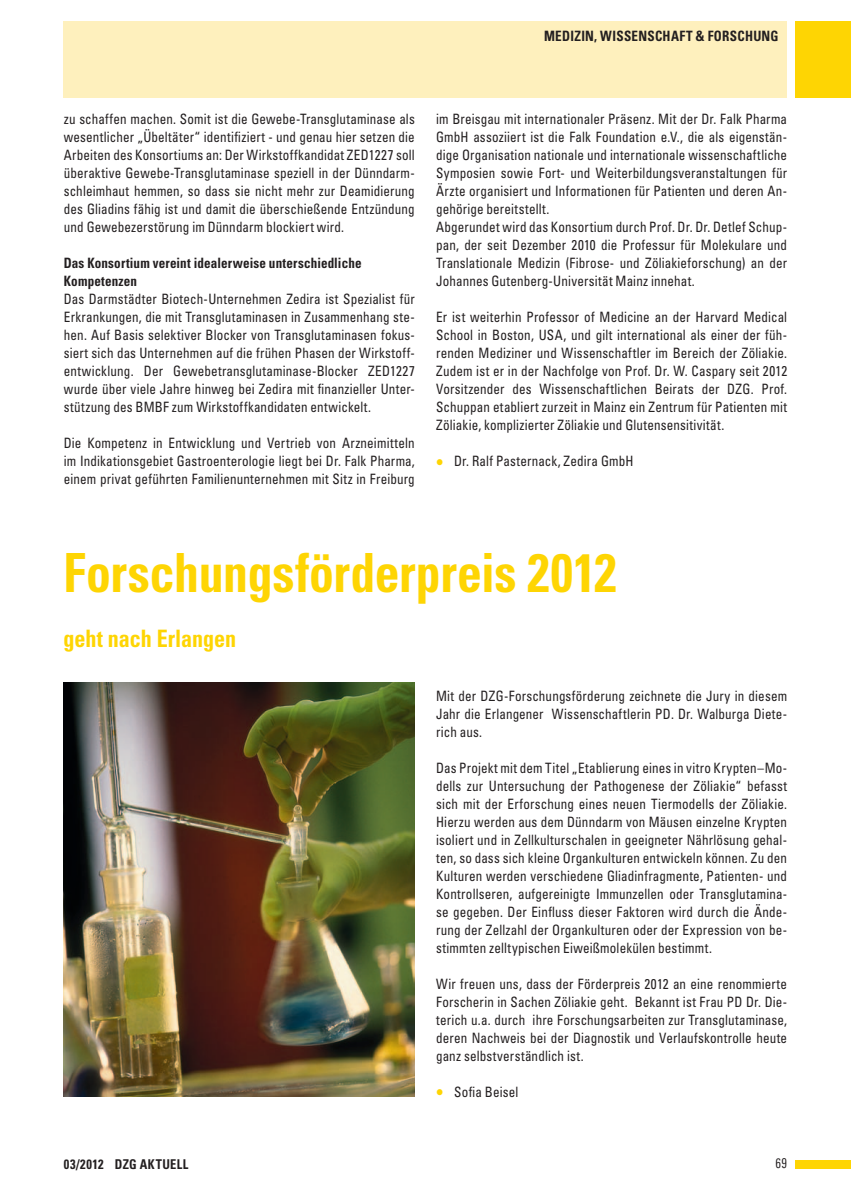
<style>
.page{position:relative;width:851px;height:1191px;background:#fff}
.page>*{position:absolute;margin:0;border:0;box-sizing:border-box;transform-origin:0 0}
.t1{font:700 condensed 54px "Univers LT";letter-spacing:-.005em;color:#fed503;scale:.92 1}
.t2{font:700 condensed 24px "Univers LT";letter-spacing:-.005em;color:#fed503;scale:.92 1}
.t3{font:condensed 14.25px/18px "Univers LT";letter-spacing:.01em;color:#231f20;text-align:justify;scale:.92 1}
.t4{font:700 condensed 14.25px/18px "Univers LT";letter-spacing:.015em;color:#231f20;scale:.92 1}
.t5{font:700 condensed 13.5px "Univers LT";letter-spacing:.04em;color:#231f20;scale:.92 1}
.t6{font:13.5px "Linotype Univers 420 Cn";color:#231f20;scale:.92 1}
</style>
<div class="page">
<div style="left:795px;top:1160px;width:55px;height:8px;background:#fed503"></div>
<div style="left:795px;top:21px;width:55px;height:77px;background:#fed503"></div>
<div style="left:64px;top:21px;width:723px;height:77px;background:#fef0bd"></div>
<img style="left:63px;top:682px;width:351px;height:414px">
<p class="t4" style="left:544px;top:28px;width:256px">MEDIZIN, WISSENSCHAFT &amp; FORSCHUNG</p>
<p class="t3" style="left:64px;top:111px;width:383px">zu schaffen machen. Somit ist die Gewebe-Transglutaminase als wesentlicher „Übeltäter“ identifiziert - und genau hier setzen die Arbeiten des Konsortiums an: Der Wirkstoffkandidat ZED1227 soll überaktive Gewebe-Transglutaminase speziell in der Dünndarm&shy;schleimhaut hemmen, so dass sie nicht mehr zur Deamidierung des Gliadins fähig ist und damit die überschießende Entzündung und Gewebezerstörung im Dünndarm blockiert wird.</p>
<p class="t4" style="left:64px;top:255px;width:325px">Das Konsortium vereint idealerweise unterschiedliche<br>Kompetenzen</p>
<p class="t3" style="left:64px;top:291px;width:383px">Das Darmstädter Biotech-Unternehmen Zedira ist Spezialist für Erkrankungen, die mit Transglutaminasen in Zusammenhang ste&shy;hen. Auf Basis selektiver Blocker von Transglutaminasen fokus&shy;siert sich das Unternehmen auf die frühen Phasen der Wirkstoff&shy;entwicklung. Der Gewebetransglutaminase-Blocker ZED1227 wurde über viele Jahre hinweg bei Zedira mit finanzieller Unter&shy;stützung des BMBF zum Wirkstoffkandidaten entwickelt.</p>
<p class="t3" style="left:64px;top:435px;width:383px">Die Kompetenz in Entwicklung und Vertrieb von Arzneimitteln im Indikationsgebiet Gastroenterologie liegt bei Dr. Falk Pharma, einem privat geführten Familienunternehmen mit Sitz in Freiburg</p>
<p class="t3" style="left:436px;top:111px;width:383px;text-align:left">im Breisgau mit internationaler Präsenz. Mit der Dr. Falk Pharma GmbH assoziiert ist die Falk Foundation e.V., die als eigenstän&shy;dige Organisation nationale und internationale wissenschaftliche Symposien sowie Fort- und Weiterbildungsveranstaltungen für Ärzte organisiert und Informationen für Patienten und deren An&shy;gehörige bereitstellt.<br>Abgerundet wird das Konsortium durch Prof. Dr. Dr. Detlef Schup&shy;pan, der seit Dezember 2010 die Professur für Molekulare und Translationale Medizin (Fibrose- und Zöliakieforschung) an der Johannes Gutenberg-Universität Mainz innehat.</p>
<p class="t3" style="left:436px;top:309px;width:383px">Er ist weiterhin Professor of Medicine an der Harvard Medical School in Boston, USA, und gilt international als einer der füh&shy;renden Mediziner und Wissenschaftler im Bereich der Zöliakie.<br>Zudem ist er in der Nachfolge von Prof. Dr. W. Caspary seit 2012<br>Vorsitzender des Wissenschaftlichen Beirats der DZG. Prof.<br>Schuppan etabliert zurzeit in Mainz ein Zentrum für Patienten mit Zöliakie, komplizierter Zöliakie und Glutensensitivität.</p>
<p class="t3" style="left:454px;top:453px;width:196px">Dr. Ralf Pasternack, Zedira GmbH</p>
<h1 class="t1" style="left:63px;top:547px;width:602px">Forschungsförderpreis 2012</h1>
<h2 class="t2" style="left:63px;top:626px;width:189px">geht nach Erlangen</h2>
<p class="t3" style="left:436px;top:687px;width:383px">Mit der DZG-Forschungsförderung zeichnete die Jury in diesem Jahr die Erlangener Wissenschaftlerin PD. Dr. Walburga Diete&shy;rich aus.</p>
<p class="t3" style="left:436px;top:759px;width:383px">Das Projekt mit dem Titel „Etablierung eines in vitro Krypten–Mo&shy;dells zur Untersuchung der Pathogenese der Zöliakie“ befasst sich mit der Erforschung eines neuen Tiermodells der Zöliakie.<br>Hierzu werden aus dem Dünndarm von Mäusen einzelne Krypten isoliert und in Zellkulturschalen in geeigneter Nährlösung gehal&shy;ten, so dass sich kleine Organkulturen entwickeln können. Zu den Kulturen werden verschiedene Gliadinfragmente, Patienten- und Kontrollseren, aufgereinigte Immunzellen oder Transglutamina&shy;se gegeben. Der Einfluss dieser Faktoren wird durch die Ände&shy;rung der Zellzahl der Organkulturen oder der Expression von be&shy;stimmten zelltypischen Eiweißmolekülen bestimmt.</p>
<p class="t3" style="left:436px;top:975px;width:383px">Wir freuen uns, dass der Förderpreis 2012 an eine renommierte Forscherin in Sachen Zöliakie geht. Bekannt ist Frau PD Dr. Die&shy;terich u.a. durch ihre Forschungsarbeiten zur Transglutaminase, deren Nachweis bei der Diagnostik und Verlaufskontrolle heute ganz selbstverständlich ist.</p>
<p class="t3" style="left:454px;top:1083px;width:71px">Sofia Beisel</p>
<p class="t5" style="left:64px;top:1157px;width:137px">03/2012 DZG AKTUELL</p>
<p class="t6" style="left:775px;top:1158px;width:14px">69</p>
</div>
